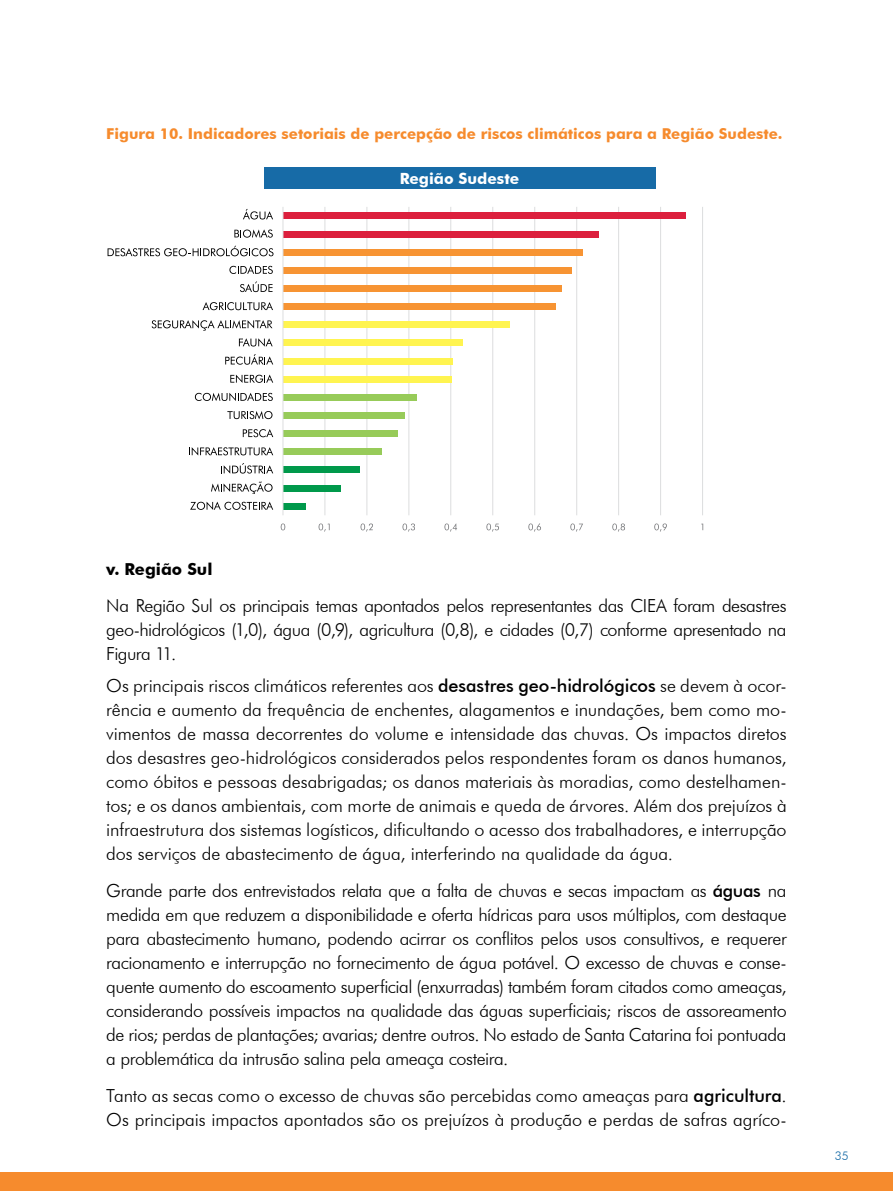
<style>
.page{position:relative;width:893px;height:1191px;background:#fff}
.page>*{position:absolute;margin:0;border:0;box-sizing:border-box;transform-origin:0 0}
.corpo_do_texto{font:300 18px/24px "Futura BT";letter-spacing:-.01em;color:#000;text-align:justify}
.intertitulo_PRETO{font:700 16.5px "Futura BT";color:#000}
.TEXTO_TABELA_sem_ide{font:700 15.45px "Futura BT";color:#fff}
.FIGURA_-_titulo{font:700 15px "Futura BT";color:#f68b2d}
.t1{font:300 12px "Futura BT";color:#176ba7}
.s1{font-weight:500}
</style>
<div class="page">
<hr style="left:325px;top:207px;width:1px;height:308px;background:#dcddde">
<hr style="left:367px;top:207px;width:1px;height:308px;background:#dcddde">
<hr style="left:409px;top:207px;width:1px;height:308px;background:#dcddde">
<hr style="left:450px;top:207px;width:1px;height:308px;background:#dcddde">
<hr style="left:492px;top:207px;width:1px;height:308px;background:#dcddde">
<hr style="left:534px;top:207px;width:1px;height:308px;background:#dcddde">
<hr style="left:576px;top:207px;width:1px;height:308px;background:#dcddde">
<hr style="left:618px;top:207px;width:1px;height:308px;background:#dcddde">
<hr style="left:660px;top:207px;width:1px;height:308px;background:#dcddde">
<hr style="left:702px;top:207px;width:1px;height:308px;background:#dcddde">
<div style="left:283px;top:503px;width:23px;height:6px;background:#00994b"></div>
<div style="left:283px;top:485px;width:57px;height:6px;background:#00994b"></div>
<div style="left:283px;top:467px;width:76px;height:6px;background:#00994b"></div>
<div style="left:283px;top:448px;width:99px;height:7px;background:#97cb59"></div>
<div style="left:283px;top:430px;width:114px;height:7px;background:#97cb59"></div>
<div style="left:283px;top:412px;width:121px;height:7px;background:#97cb59"></div>
<div style="left:283px;top:394px;width:134px;height:6px;background:#97cb59"></div>
<div style="left:283px;top:376px;width:169px;height:6px;background:#fff450"></div>
<div style="left:283px;top:358px;width:169px;height:6px;background:#fff450"></div>
<div style="left:283px;top:340px;width:179px;height:6px;background:#fff450"></div>
<div style="left:283px;top:321px;width:227px;height:7px;background:#fff450"></div>
<div style="left:283px;top:303px;width:273px;height:7px;background:#f79433"></div>
<div style="left:283px;top:285px;width:279px;height:7px;background:#f79433"></div>
<div style="left:283px;top:267px;width:288px;height:6px;background:#f79433"></div>
<div style="left:283px;top:249px;width:299px;height:6px;background:#f79433"></div>
<div style="left:283px;top:231px;width:315px;height:6px;background:#dc1f3d"></div>
<div style="left:283px;top:213px;width:402px;height:6px;background:#dc1f3d"></div>
<hr style="left:283px;top:207px;width:1px;height:308px;background:#dcddde">
<svg style="left:281px;top:523px;width:4px;height:7px"></svg>
<svg style="left:319px;top:523px;width:11px;height:9px"></svg>
<svg style="left:361px;top:523px;width:12px;height:9px"></svg>
<svg style="left:402px;top:523px;width:13px;height:9px"></svg>
<svg style="left:444px;top:523px;width:13px;height:9px"></svg>
<svg style="left:486px;top:523px;width:13px;height:9px"></svg>
<svg style="left:528px;top:523px;width:13px;height:9px"></svg>
<svg style="left:570px;top:523px;width:13px;height:9px"></svg>
<svg style="left:612px;top:523px;width:13px;height:9px"></svg>
<svg style="left:654px;top:523px;width:13px;height:9px"></svg>
<svg style="left:190px;top:501px;width:83px;height:9px"></svg>
<svg style="left:211px;top:481px;width:62px;height:13px"></svg>
<svg style="left:221px;top:463px;width:52px;height:10px"></svg>
<svg style="left:189px;top:447px;width:84px;height:8px"></svg>
<svg style="left:243px;top:429px;width:30px;height:8px"></svg>
<svg style="left:227px;top:411px;width:45px;height:8px"></svg>
<svg style="left:195px;top:393px;width:78px;height:8px"></svg>
<svg style="left:230px;top:374px;width:43px;height:9px"></svg>
<svg style="left:225px;top:354px;width:48px;height:11px"></svg>
<svg style="left:239px;top:338px;width:34px;height:8px"></svg>
<svg style="left:152px;top:320px;width:120px;height:11px"></svg>
<svg style="left:203px;top:302px;width:70px;height:8px"></svg>
<svg style="left:240px;top:281px;width:33px;height:11px"></svg>
<svg style="left:229px;top:266px;width:44px;height:8px"></svg>
<svg style="left:234px;top:229px;width:39px;height:9px"></svg>
<svg style="left:243px;top:209px;width:30px;height:10px"></svg>
<svg style="left:108px;top:246px;width:165px;height:10px"></svg>
<div style="left:264px;top:167px;width:391px;height:22px;background:#176ba7"></div>
<div style="left:0;top:1172px;width:893px;height:19px;background:#f68b2d"></div>
<p class="FIGURA_-_titulo" style="left:106px;top:125px;width:678px">Figura 10. Indicadores setoriais de percepção de riscos climáticos para a Região Sudeste.</p>
<p class="TEXTO_TABELA_sem_ide" style="left:400px;top:169px;width:121px">Região Sudeste</p>
<p class="intertitulo_PRETO" style="left:106px;top:559px;width:108px">v. Região Sul</p>
<p class="corpo_do_texto" style="left:106px;top:593px;width:682px">Na Região Sul os principais temas apontados pelos representantes das CIEA foram desastres geo-hidrológicos (1,0), água (0,9), agricultura (0,8), e cidades (0,7) conforme apresentado na Figura 11.</p>
<p class="corpo_do_texto" style="left:106px;top:674px;width:682px">Os principais riscos climáticos referentes aos <span class="s1">desastres geo-hidrológicos</span> se devem à ocor&shy;rência e aumento da frequência de enchentes, alagamentos e inundações, bem como mo&shy;vimentos de massa decorrentes do volume e intensidade das chuvas. Os impactos diretos dos desastres geo-hidrológicos considerados pelos respondentes foram os danos humanos, como óbitos e pessoas desabrigadas; os danos materiais às moradias, como destelhamen&shy;tos; e os danos ambientais, com morte de animais e queda de árvores. Além dos prejuízos à infraestrutura dos sistemas logísticos, dificultando o acesso dos trabalhadores, e interrupção dos serviços de abastecimento de água, interferindo na qualidade da água.</p>
<p class="corpo_do_texto" style="left:106px;top:878px;width:682px">Grande parte dos entrevistados relata que a falta de chuvas e secas impactam as <span class="s1">águas</span> na medida em que reduzem a disponibilidade e oferta hídricas para usos múltiplos, com destaque para abastecimento humano, podendo acirrar os conflitos pelos usos consultivos, e requerer racionamento e interrupção no fornecimento de água potável. O excesso de chuvas e conse&shy;quente aumento do escoamento superficial (enxurradas) também foram citados como ameaças, considerando possíveis impactos na qualidade das águas superficiais; riscos de assoreamento de rios; perdas de plantações; avarias; dentre outros. No estado de Santa Catarina foi pontuada a problemática da intrusão salina pela ameaça costeira.</p>
<p class="corpo_do_texto" style="left:106px;top:1083px;width:682px">Tanto as secas como o excesso de chuvas são percebidas como ameaças para <span class="s1">agricultura</span>.<br>Os principais impactos apontados são os prejuízos à produção e perdas de safras agríco-</p>
<p class="t1" style="left:835px;top:1148px;width:15px">35</p>
</div>
